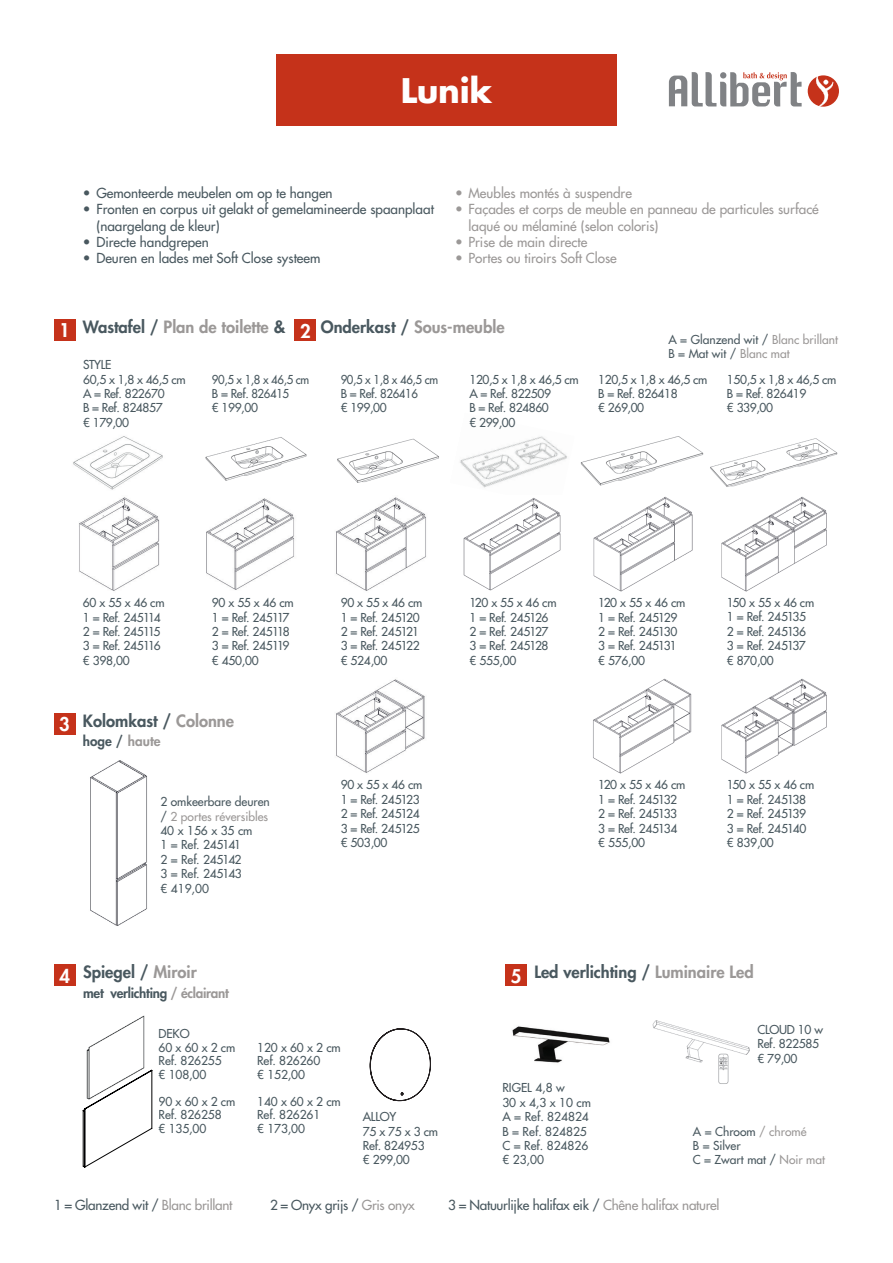
<style>
.page{position:relative;width:893px;height:1263px;background:#fff}
.page>*{position:absolute;margin:0;border:0;box-sizing:border-box;transform-origin:0 0}
.t1{font:700 33px "Futura Std";letter-spacing:-.01em;color:#fff}
.t2{font:800 18.45px "Futura Std";color:#fff}
.t3{font:800 16.5px "Futura Std";color:#49585f}
.t4{font:800 16.5px "Futura Std";color:#9b9897}
.t5{font:500 13.5px/16.2px "Futura Std";color:#49585f}
.t6{font:500 13.5px/16.2px "Futura Std";color:#9b9897}
.t7{font:500 13.5px "Futura Std";letter-spacing:-.02em;color:#49585f}
.t8{font:800 13.5px "Futura Std";letter-spacing:-.02em;color:#49585f}
.t9{font:800 13.5px "Futura Std";color:#49585f}
.t10{font:500 12px/14.4px "Futura Std";letter-spacing:-.02em;color:#49585f}
.t11{font:500 12px/14.4px "Futura Std";color:#49585f}
.t12{font:500 12px/14.4px "Futura Std";letter-spacing:-.02em;color:#49585f;scale:.95 1}
.s1{font-size:18.45px;color:#fff}
.s2{color:#49585f}
.s3{color:#9b9897}
</style>
<div class="page">
<div style="left:54px;top:965px;width:21px;height:21px;background:#c5321a"></div>
<div style="left:54px;top:319px;width:21px;height:21px;background:#c5321a"></div>
<div style="left:295px;top:320px;width:21px;height:21px;background:#c5321a"></div>
<div style="left:505px;top:965px;width:22px;height:21px;background:#c5321a"></div>
<img style="left:460px;top:436px;width:107px;height:52px">
<img style="left:580px;top:436px;width:258px;height:51px">
<img style="left:73px;top:436px;width:90px;height:54px">
<img style="left:205px;top:437px;width:234px;height:46px">
<div style="left:54px;top:713px;width:21px;height:21px;background:#c5321a"></div>
<img style="left:79px;top:496px;width:748px;height:96px">
<img style="left:593px;top:678px;width:99px;height:96px">
<img style="left:721px;top:678px;width:106px;height:96px">
<img style="left:336px;top:679px;width:89px;height:94px">
<img style="left:90px;top:760px;width:57px;height:166px">
<svg style="left:370px;top:1029px;width:61px;height:72px"></svg>
<img style="left:86px;top:1016px;width:59px;height:51px">
<svg style="left:83px;top:1070px;width:69px;height:97px"></svg>
<div style="left:276px;top:54px;width:341px;height:71px;background:#c5321a"></div>
<svg style="left:669px;top:72px;width:133px;height:34px"></svg>
<div style="left:808px;top:75px;width:31px;height:32px;background:#c5321a;border-radius:50%"></div>
<svg style="left:813px;top:76px;width:21px;height:31px"></svg>
<img style="left:512px;top:1026px;width:98px;height:37px">
<img style="left:652px;top:1020px;width:98px;height:64px">
<h1 class="t1" style="left:401px;top:69px;width:93px">Lunik</h1>
<p class="t5" style="left:83px;top:185px;width:251px">• Gemonteerde meubelen om op te hangen</p>
<p class="t5" style="left:96px;top:201px;width:339px;text-indent:-14px">• Fronten en corpus uit gelakt of gemelamineerde spaanplaat (naargelang de kleur)</p>
<p class="t5" style="left:83px;top:234px;width:128px">• Directe handgrepen</p>
<p class="t5" style="left:83px;top:250px;width:239px">• Deuren en lades met Soft Close systeem</p>
<p class="t6" style="left:455px;top:185px;width:178px">• Meubles montés à suspendre</p>
<p class="t6" style="left:468px;top:201px;width:352px;text-indent:-14px">• Façades et corps de meuble en panneau de particules surfacé laqué ou mélaminé (selon coloris)</p>
<p class="t6" style="left:455px;top:234px;width:134px">• Prise de main directe</p>
<p class="t6" style="left:455px;top:250px;width:163px">• Portes ou tiroirs Soft Close</p>
<h3 class="t4" style="left:59px;top:316px;width:447px"><span class="s1">1</span> <span class="s2">Wastafel /</span> Plan de toilette <span class="s2">&amp;</span> <span class="s1">2</span> <span class="s2">Onderkast /</span> Sous-meuble</h3>
<p class="t11" style="left:668px;top:332px;width:171px">A = Glanzend wit / <span class="s3">Blanc brillant<br></span>B = Mat wit / <span class="s3">Blanc mat</span></p>
<p class="t10" style="left:83px;top:358px;width:104px">STYLE<br>60,5 x 1,8 x 46,5 cm<br>A = Ref. 822670<br>B = Ref. 824857<br>€ 179,00</p>
<p class="t12" style="left:212px;top:372px;width:104px">90,5 x 1,8 x 46,5 cm<br>B = Ref. 826415<br>€ 199,00</p>
<p class="t12" style="left:341px;top:372px;width:104px">90,5 x 1,8 x 46,5 cm<br>B = Ref. 826416<br>€ 199,00</p>
<p class="t10" style="left:469px;top:372px;width:111px">120,5 x 1,8 x 46,5 cm<br>A = Ref. 822509<br>B = Ref. 824860<br>€ 299,00</p>
<p class="t10" style="left:598px;top:372px;width:111px">120,5 x 1,8 x 46,5 cm<br>B = Ref. 826418<br>€ 269,00</p>
<p class="t10" style="left:727px;top:372px;width:111px">150,5 x 1,8 x 46,5 cm<br>B = Ref. 826419<br>€ 339,00</p>
<p class="t10" style="left:83px;top:596px;width:83px">60 x 55 x 46 cm<br>1 = Ref. 245114<br>2 = Ref. 245115<br>3 = Ref. 245116 € 398,00</p>
<p class="t10" style="left:212px;top:596px;width:83px">90 x 55 x 46 cm<br>1 = Ref. 245117<br>2 = Ref. 245118<br>3 = Ref. 245119 € 450,00</p>
<p class="t10" style="left:469px;top:596px;width:89px">120 x 55 x 46 cm<br>1 = Ref. 245126<br>2 = Ref. 245127<br>3 = Ref. 245128 € 555,00</p>
<p class="t10" style="left:727px;top:595px;width:89px">150 x 55 x 46 cm<br>1 = Ref. 245135<br>2 = Ref. 245136<br>3 = Ref. 245137 € 870,00</p>
<p class="t10" style="left:341px;top:596px;width:83px">90 x 55 x 46 cm<br>1 = Ref. 245120<br>2 = Ref. 245121<br>3 = Ref. 245122 € 524,00</p>
<p class="t10" style="left:598px;top:596px;width:89px">120 x 55 x 46 cm<br>1 = Ref. 245129<br>2 = Ref. 245130<br>3 = Ref. 245131 € 576,00</p>
<h3 class="t3" style="left:59px;top:710px;width:176px"><span class="s1">3</span> Kolomkast / <span class="s3">Colonne</span></h3>
<p class="t9" style="left:83px;top:733px;width:79px">hoge / <span class="s3">haute</span></p>
<p class="t11" style="left:160px;top:795px;width:111px">2 omkeerbare deuren / <span class="s3">2 portes réversibles<br></span>40 x 156 x 35 cm<br>1 = Ref. 245141<br>2 = Ref. 245142<br>3 = Ref. 245143<br>€ 419,00</p>
<h2 class="t2" style="left:60px;top:964px;width:12px">4</h2>
<h3 class="t3" style="left:83px;top:962px;width:115px">Spiegel / <span class="s3">Miroir</span></h3>
<p class="t8" style="left:83px;top:985px;width:147px">met verlichting <span class="s3">/ éclairant</span></p>
<p class="t10" style="left:341px;top:778px;width:83px">90 x 55 x 46 cm<br>1 = Ref. 245123<br>2 = Ref. 245124<br>3 = Ref. 245125 € 503,00</p>
<p class="t10" style="left:159px;top:1027px;width:78px;line-height:13.5px">DEKO<br>60 x 60 x 2 cm<br>Ref. 826255<br>€ 108,00</p>
<p class="t10" style="left:159px;top:1095px;width:78px;line-height:13.5px">90 x 60 x 2 cm<br>Ref. 826258<br>€ 135,00</p>
<p class="t10" style="left:257px;top:1041px;width:85px;line-height:13.5px">120 x 60 x 2 cm<br>Ref. 826260<br>€ 152,00</p>
<p class="t10" style="left:257px;top:1095px;width:85px;line-height:13.5px">140 x 60 x 2 cm<br>Ref. 826261<br>€ 173,00</p>
<p class="t10" style="left:363px;top:1109px;width:77px">ALLOY<br>75 x 75 x 3 cm<br>Ref. 824953<br>€ 299,00</p>
<p class="t10" style="left:598px;top:778px;width:89px">120 x 55 x 46 cm<br>1 = Ref. 245132<br>2 = Ref. 245133<br>3 = Ref. 245134 € 555,00</p>
<p class="t10" style="left:727px;top:778px;width:89px">150 x 55 x 46 cm<br>1 = Ref. 245138<br>2 = Ref. 245139<br>3 = Ref. 245140 € 839,00</p>
<h3 class="t3" style="left:511px;top:962px;width:244px"><span class="s1">5</span> Led verlichting / <span class="s3">Luminaire Led</span></h3>
<p class="t11" style="left:502px;top:1081px;width:90px">RIGEL 4,8 w<br>30 x 4,3 x 10 cm<br>A = Ref. 824824<br>B = Ref. 824825<br>C = Ref. 824826 € 23,00</p>
<p class="t10" style="left:757px;top:1022px;width:67px">CLOUD 10 w<br>Ref. 822585 € 79,00</p>
<p class="t11" style="left:693px;top:1124px;width:134px">A = Chroom <span class="s3">/ chromé<br></span>B = Silver<br>C = Zwart mat / <span class="s3">Noir mat</span></p>
<p class="t7" style="left:54px;top:1197px;width:180px">1 = Glanzend wit / <span class="s3">Blanc brillant</span></p>
<p class="t7" style="left:270px;top:1197px;width:146px">2 = Onyx grijs / <span class="s3">Gris onyx</span></p>
<p class="t7" style="left:448px;top:1197px;width:273px">3 = Natuurlijke halifax eik / <span class="s3">Chêne halifax naturel</span></p>
</div>
